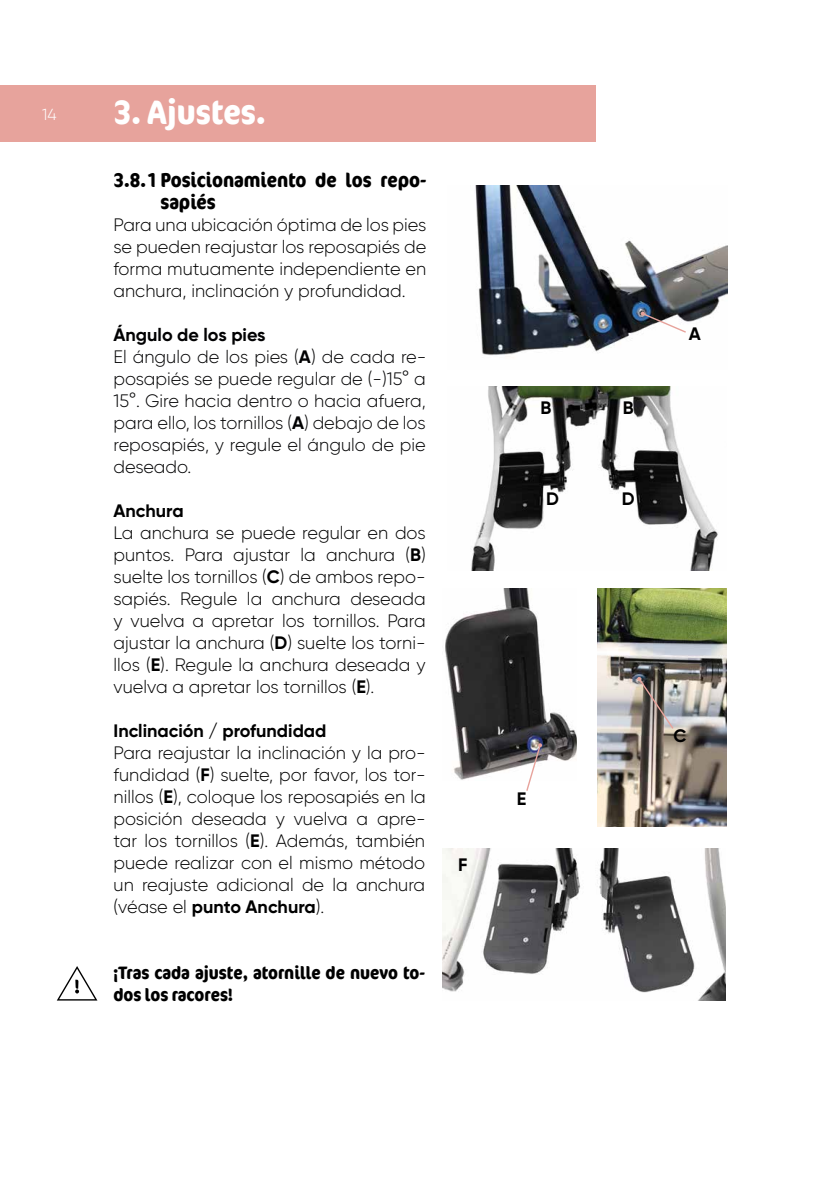
<style>
.page{position:relative;width:840px;height:1191px;background:#fff}
.page>*{position:absolute;margin:0;border:0;box-sizing:border-box;transform-origin:0 0}
.t1{font:700 condensed 34px "Cocon Offc Pro";color:#fff}
.t2{font:700 condensed 20px/22px "Cocon Offc Pro";color:#000}
.t3{font:300 18px/22px "Gilroy";color:#000;text-align:justify}
.t4{font:300 18px/22px "Gilroy";color:#020203}
.t5{font:700 condensed 18px/22px "Cocon Offc Pro";color:#000}
.t6{font:700 18px "Gilroy";color:#000}
.t7{font:300 16px "Gilroy";color:#fff}
.s1{font-weight:700}
</style>
<div class="page">
<div style="left:0;top:85px;width:595px;height:57px;background:#e7a39c"></div>
<svg style="left:57px;top:966px;width:40px;height:34px"></svg>
<img style="left:442px;top:848px;width:283px;height:152px">
<img style="left:475px;top:186px;width:251px;height:170px">
<svg style="left:640px;top:311px;width:47px;height:23px"></svg>
<img style="left:597px;top:588px;width:129px;height:238px">
<svg style="left:636px;top:676px;width:38px;height:54px;background:#857e79"></svg>
<img style="left:445px;top:588px;width:131px;height:192px">
<svg style="left:525px;top:743px;width:17px;height:48px"></svg>
<img style="left:471px;top:386px;width:247px;height:184px">
<p class="t7" style="left:42px;top:104px;width:16px">14</p>
<h1 class="t1" style="left:113px;top:88px;width:154px">3. Ajustes.</h1>
<p class="t2" style="left:160px;top:168px;width:267px;text-indent:-47px">3.8.1 Posicionamiento de los repo&shy;sapiés</p>
<p class="t3" style="left:113px;top:213px;width:314px">Para una ubicación óptima de los pies se pueden reajustar los reposapiés de forma mutuamente independiente en anchura, inclinación y profundidad.</p>
<p class="t4" style="left:113px;top:323px;width:314px"><span class="s1">Ángulo de los pies<br></span>El ángulo de los pies (<span class="s1">A</span>) de cada re&shy;posapiés se puede regular de (-)15° a<br>15°. Gire hacia dentro o hacia afuera, para ello, los tornillos (<span class="s1">A</span>) debajo de los reposapiés, y regule el ángulo de pie deseado.</p>
<p class="t6" style="left:113px;top:499px;width:72px">Anchura</p>
<p class="t3" style="left:113px;top:521px;width:313px">La anchura se puede regular en dos puntos. Para ajustar la anchura (<span class="s1">B</span>) suelte los tornillos (<span class="s1">C</span>) de ambos repo&shy;sapiés. Regule la anchura deseada y vuelva a apretar los tornillos. Para ajustar la anchura (<span class="s1">D</span>) suelte los torni&shy;llos (<span class="s1">E</span>). Regule la anchura deseada y vuelva a apretar los tornillos (<span class="s1">E</span>).</p>
<p class="t6" style="left:113px;top:719px;width:214px">Inclinación / profundidad</p>
<p class="t3" style="left:113px;top:741px;width:313px">Para reajustar la inclinación y la pro&shy;fundidad (<span class="s1">F</span>) suelte, por favor, los tor&shy;nillos (<span class="s1">E</span>), coloque los reposapiés en la posición deseada y vuelva a apre&shy;tar los tornillos (<span class="s1">E</span>). Además, también puede realizar con el mismo método un reajuste adicional de la anchura (véase el <span class="s1">punto Anchura</span>).</p>
<p class="t5" style="left:113px;top:961px;width:313px">¡Tras cada ajuste, atornille de nuevo to&shy;dos los racores!</p>
<p class="t6" style="left:458px;top:854px;width:11px">F</p>
<p class="t6" style="left:540px;top:396px;width:12px">B</p>
<p class="t6" style="left:622px;top:396px;width:12px">B</p>
<p class="t6" style="left:546px;top:487px;width:14px">D</p>
<p class="t6" style="left:621px;top:487px;width:14px">D</p>
<p class="t6" style="left:688px;top:322px;width:14px">A</p>
<p class="t6" style="left:516px;top:787px;width:11px">E</p>
<p class="t6" style="left:673px;top:724px;width:15px">C</p>
</div>
